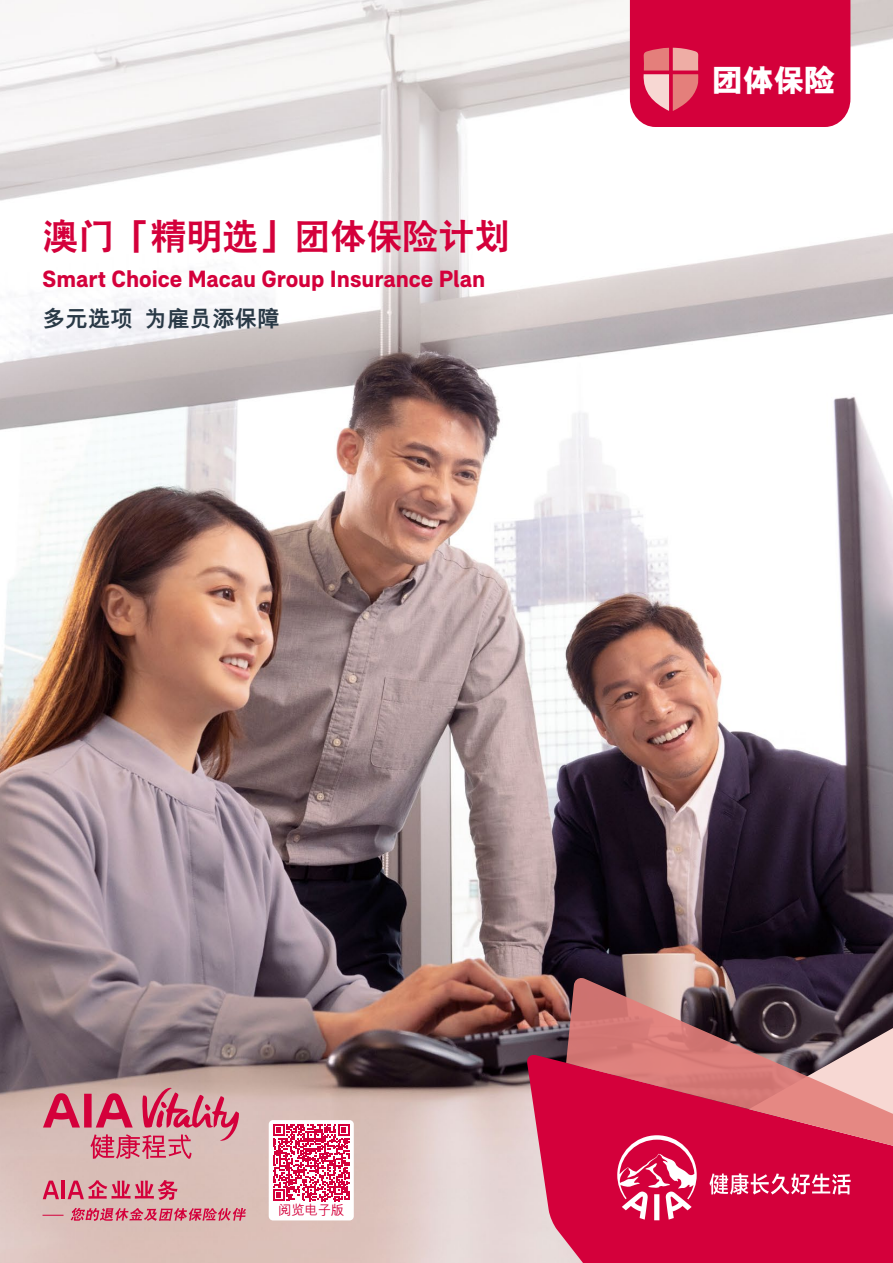
<style>
.page{position:relative;width:893px;height:1263px;background:#fff}
.page>*{position:absolute;margin:0;border:0;box-sizing:border-box;transform-origin:0 0}
.t1{font:800 36px "C Hei 2 HKS";color:#d4003b}
.t2{font:800 31.5px "M Hei HKS";color:#fff}
.t3{font:700 24px "AIA Everest";color:#d4003b}
.t4{font:800 22.5px "M Hei HKS";color:#293946}
.t5{font:500 13.5px "M Hei HKS";letter-spacing:-.025em;color:#d4003b}
</style>
<div class="page">
<img style="left:0;top:0;width:893px;height:1263px">
<svg style="left:526px;top:1054px;width:367px;height:209px;background:#d52454"></svg>
<svg style="left:566px;top:977px;width:51px;height:218px;background:#c82c4e"></svg>
<svg style="left:630px;top:0;width:220px;height:127px;background:#d61145"></svg>
<div style="left:269px;top:1120px;width:85px;height:100px;background:#fff;border-radius:4px"></div>
<svg style="left:273px;top:1124px;width:77px;height:77px"></svg>
<svg style="left:617px;top:918px;width:276px;height:302px;background:#a04257"></svg>
<svg style="left:43px;top:1180px;width:16px;height:19px"></svg>
<hr style="left:62px;top:1180px;width:3px;height:19px;background:#d4003b">
<svg style="left:68px;top:1180px;width:110px;height:20px;background:#d67889"></svg>
<svg style="left:71px;top:1208px;width:175px;height:13px;background:#d66e82"></svg>
<svg style="left:43px;top:1215px;width:21px;height:1px"></svg>
<svg style="left:43px;top:1086px;width:196px;height:73px;background:#d48994"></svg>
<svg style="left:872px;top:705px;width:11px;height:15px"></svg>
<h1 class="t1" style="left:43px;top:213px;width:469px">澳門「精明選」團體保險計劃</h1>
<p class="t3" style="left:43px;top:264px;width:444px">Smart Choice Macau Group Insurance Plan</p>
<p class="t4" style="left:43px;top:307px;width:238px">多元選項 為僱員添保障</p>
<h2 class="t2" style="left:712px;top:59px;width:125px">團體保險</h2>
<p class="t5" style="left:278px;top:1200px;width:68px">閱覽電子版</p>
</div>
